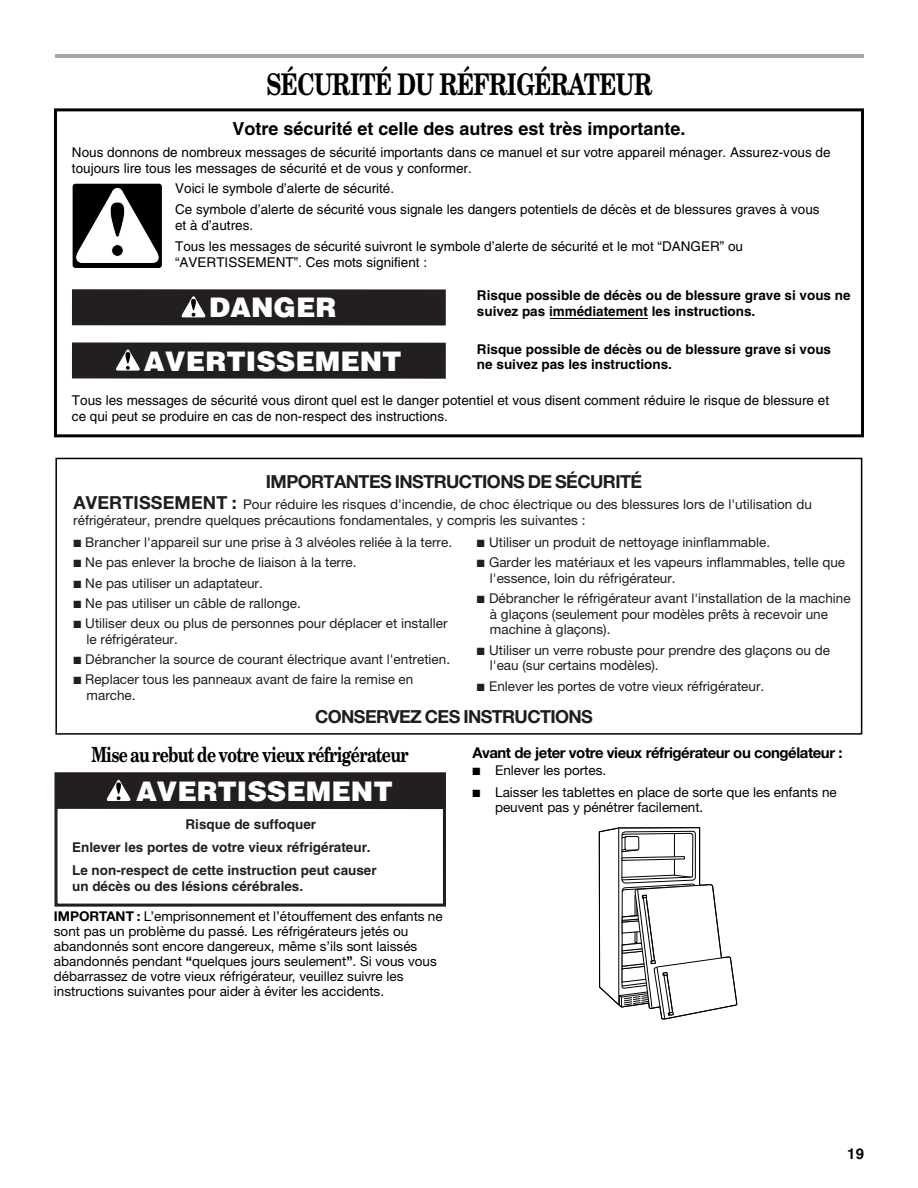
<style>
.page{position:relative;width:918px;height:1188px;background:#fff}
.page>*{position:absolute;margin:0;border:0;box-sizing:border-box;transform-origin:0 0}
.t1{font:700 29.85px "New Century Schlbk";letter-spacing:-.025em;color:#000;scale:.75 1}
.t2{font:900 27px "Helvetica";color:#fff}
.t3{font:700 20.85px "New Century Schlbk";letter-spacing:-.04em;color:#000;scale:.76 1}
.t4{font:700 18px "Helvetica Neue";letter-spacing:-.03em;color:#211c1d}
.t5{font:700 18px "Helvetica";color:#000}
.t6{font:700 18px "Helvetica Neue";letter-spacing:.01em;color:#211c1d}
.t7{font:700 15px "Helvetica Neue";letter-spacing:-.025em;color:#000}
.t8{font:700 15px "Helvetica";color:#000}
.t9{font:13.5px/15.8px "Helvetica Neue";color:#211c1d}
.t10{font:13.5px/15.8px "Helvetica";color:#000}
.t11{font:13.5px/15px "Helvetica Neue";letter-spacing:-.005em;color:#000}
.t12{font:700 13.5px/15.8px "Helvetica";color:#000}
.t13{font:700 13.5px/23.2px "Helvetica";color:#231f20}
.s1{color:#231f20}
.s2{font-weight:700}
</style>
<div class="page">
<hr style="left:57px;top:55px;width:807px;height:3px;background:#a6a6a6">
<hr style="left:550px;top:318px;width:98px;height:1px;background:#000">
<div style="left:54px;top:108px;width:810px;height:329px;border:3px solid #000"></div>
<div style="left:73px;top:184px;width:89px;height:84px;background:#000;border:3px solid #000;border-radius:2px"></div>
<svg style="left:74px;top:188px;width:87px;height:75px"></svg>
<div style="left:72px;top:342px;width:374px;height:37px;background:#231f20"></div>
<div style="left:72px;top:289px;width:374px;height:36px;background:#231f20"></div>
<svg style="left:181px;top:296px;width:25px;height:21px"></svg>
<svg style="left:116px;top:349px;width:24px;height:22px"></svg>
<div style="left:55px;top:458px;width:807px;height:277px;border:2px solid #000"></div>
<div style="left:54px;top:772px;width:391px;height:135px;border:3px solid #231f20"></div>
<div style="left:56px;top:773px;width:388px;height:36px;background:#231f20"></div>
<svg style="left:106px;top:780px;width:25px;height:21px"></svg>
<svg style="left:598px;top:827px;width:139px;height:192px"></svg>
<h1 class="t1" style="left:266px;top:73px;width:516px">SÉCURITÉ DU RÉFRIGÉRATEUR</h1>
<h3 class="t5" style="left:232px;top:122px;width:455px">Votre sécurité et celle des autres est très importante.</h3>
<p class="t10" style="left:72px;top:146px;width:760px">Nous donnons de nombreux messages de sécurité importants dans ce manuel et sur votre appareil ménager. Assurez-vous de toujours lire tous les messages de sécurité et de vous y conformer.</p>
<p class="t10" style="left:175px;top:179px;width:646px;line-height:21px">Voici le symbole d’alerte de sécurité.<br>Ce symbole d’alerte de sécurité vous signale les dangers potentiels de décès et de blessures graves à vous</p>
<p class="t10" style="left:175px;top:216px;width:569px;line-height:21px">et à d’autres.<br>Tous les messages de sécurité suivront le symbole d’alerte de sécurité et le mot “DANGER” ou</p>
<p class="t10" style="left:175px;top:256px;width:254px">“AVERTISSEMENT”. Ces mots signifient :</p>
<p class="t12" style="left:477px;top:289px;width:375px">Risque possible de décès ou de blessure grave si vous ne suivez pas immédiatement les instructions.</p>
<p class="t12" style="left:477px;top:342px;width:356px">Risque possible de décès ou de blessure grave si vous ne suivez pas les instructions.</p>
<p class="t10" style="left:72px;top:394px;width:759px">Tous les messages de sécurité vous diront quel est le danger potentiel et vous disent comment réduire le risque de blessure et ce qui peut se produire en cas de non-respect des instructions.</p>
<h2 class="t2" style="left:209px;top:298px;width:129px">DANGER</h2>
<h2 class="t2" style="left:144px;top:351px;width:259px">AVERTISSEMENT</h2>
<h3 class="t4" style="left:266px;top:475px;width:378px">IMPORTANTES INSTRUCTIONS DE SÉCURITÉ</h3>
<h3 class="t6" style="left:73px;top:496px;width:165px">AVERTISSEMENT :</h3>
<p class="t9" style="left:73px;top:514px;width:514px">réfrigérateur, prendre quelques précautions fondamentales, y compris les suivantes :</p>
<p class="t9" style="left:243px;top:497px;width:570px">Pour réduire les risques d'incendie, de choc électrique ou des blessures lors de l'utilisation du</p>
<p class="t9" style="left:74px;top:536px;width:380px"><span class="s1">■</span> Brancher l'appareil sur une prise à 3 alvéoles reliée à la terre.</p>
<p class="t9" style="left:74px;top:556px;width:284px"><span class="s1">■</span> Ne pas enlever la broche de liaison à la terre.</p>
<p class="t9" style="left:74px;top:576px;width:191px"><span class="s1">■</span> Ne pas utiliser un adaptateur.</p>
<p class="t9" style="left:74px;top:596px;width:229px"><span class="s1">■</span> Ne pas utiliser un câble de rallonge.</p>
<p class="t9" style="left:87px;top:617px;width:363px;text-indent:-13px"><span class="s1">■</span> Utiliser deux ou plus de personnes pour déplacer et installer le réfrigérateur.</p>
<p class="t9" style="left:74px;top:653px;width:378px"><span class="s1">■</span> Débrancher la source de courant électrique avant l'entretien.</p>
<p class="t9" style="left:87px;top:673px;width:328px;text-indent:-13px"><span class="s1">■</span> Replacer tous les panneaux avant de faire la remise en marche.</p>
<p class="t9" style="left:477px;top:535px;width:295px"><span class="s1">■</span> Utiliser un produit de nettoyage ininflammable.</p>
<p class="t9" style="left:490px;top:556px;width:357px;text-indent:-13px"><span class="s1">■</span> Garder les matériaux et les vapeurs inflammables, telle que l'essence, loin du réfrigérateur.</p>
<p class="t9" style="left:490px;top:592px;width:362px;text-indent:-13px"><span class="s1">■</span> Débrancher le réfrigérateur avant l'installation de la machine à glaçons (seulement pour modèles prêts à recevoir une machine à glaçons).</p>
<p class="t9" style="left:490px;top:643px;width:342px;text-indent:-13px"><span class="s1">■</span> Utiliser un verre robuste pour prendre des glaçons ou de l'eau (sur certains modèles).</p>
<p class="t9" style="left:477px;top:679px;width:289px"><span class="s1">■</span> Enlever les portes de votre vieux réfrigérateur.</p>
<h3 class="t4" style="left:315px;top:710px;width:279px">CONSERVEZ CES INSTRUCTIONS</h3>
<h3 class="t3" style="left:91px;top:746px;width:419px">Mise au rebut de votre vieux réfrigérateur</h3>
<h2 class="t2" style="left:136px;top:782px;width:258px">AVERTISSEMENT</h2>
<p class="t13" style="left:72px;top:814px;width:306px;text-indent:113px">Risque de suffoquer<br>Enlever les portes de votre vieux réfrigérateur.<br>Le non-respect de cette instruction peut causer</p>
<p class="t13" style="left:72px;top:876px;width:233px">un décès ou des lésions cérébrales.</p>
<p class="t11" style="left:54px;top:910px;width:390px"><span class="s2">IMPORTANT :</span> L’emprisonnement et l’étouffement des enfants ne sont pas un problème du passé. Les réfrigérateurs jetés ou abandonnés sont encore dangereux, même s’ils sont laissés abandonnés pendant <span class="s2">“</span>quelques jours seulement<span class="s2">”</span>. Si vous vous débarrassez de votre vieux réfrigérateur, veuillez suivre les instructions suivantes pour aider à éviter les accidents.</p>
<p class="t7" style="left:472px;top:747px;width:372px">Avant de jeter votre vieux réfrigérateur ou congélateur :</p>
<p class="t11" style="left:472px;top:764px;width:135px">■ Enlever les portes.</p>
<p class="t11" style="left:495px;top:786px;width:343px;text-indent:-23px">■ Laisser les tablettes en place de sorte que les enfants ne peuvent pas y pénétrer facilement.</p>
<p class="t8" style="left:847px;top:1148px;width:18px">19</p>
</div>
